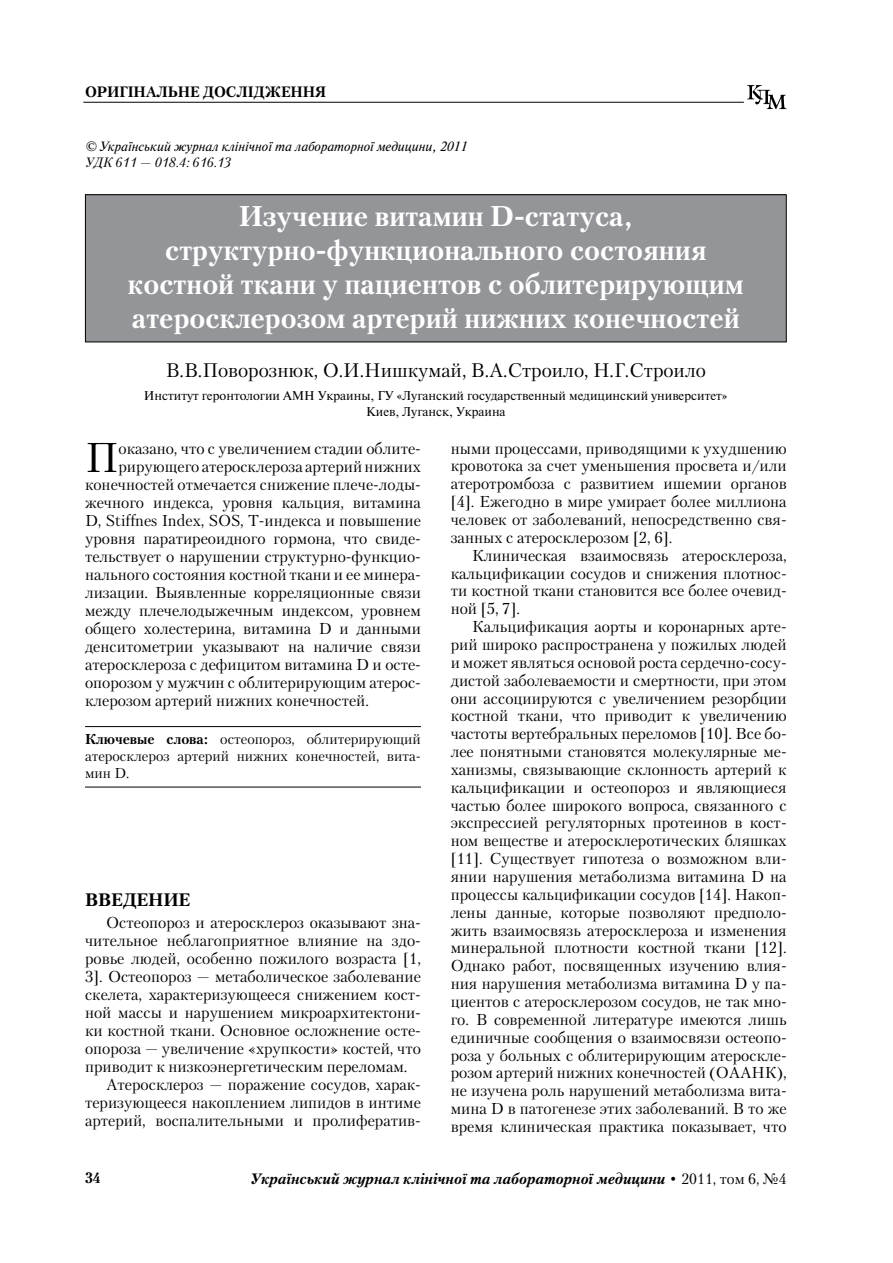
<style>
.page{position:relative;width:893px;height:1263px;background:#fff}
.page>*{position:absolute;margin:0;border:0;box-sizing:border-box;transform-origin:0 0}
.t1{font:41.4px "Petersburg C";color:#000}
.t2{font:700 28.5px/33.8px "Petersburg C";color:#fff;text-align:center}
.t3{font:19.5px "Petersburg C";color:#000}
.t4{font:700 18px "Petersburg C";color:#000}
.t5{font:15.75px/17.9px "Petersburg C";color:#000;text-align:justify}
.t6{font:italic 700 15px "Petersburg C";color:#000}
.t7{font:700 15px "Petersburg C";color:#000}
.t8{font:14.25px/17.1px "Petersburg C";color:#000;text-align:justify}
.t9{font:italic 13.5px "Newton C";color:#000}
.t10{font:italic 13.5px "Petersburg C";color:#000}
.t11{font:12.75px/15.3px "Newton C";color:#000;text-align:center}
.s1{font-weight:700}
.s2{font-weight:400;font-style:normal}
</style>
<div class="page">
<svg style="left:747px;top:85px;width:40px;height:24px"></svg>
<hr style="left:83px;top:102px;width:661px;height:1px;background:#000">
<div style="left:85px;top:195px;width:701px;height:147px;background:#939598"></div>
<div style="left:85px;top:194px;width:702px;height:148px;border:1px solid #000"></div>
<hr style="left:85px;top:726px;width:336px;height:1px;background:#000">
<hr style="left:85px;top:787px;width:336px;height:1px;background:#000">
<p class="t7" style="left:85px;top:83px;width:243px">ОРИГIНАЛЬНЕ ДОСЛIДЖЕННЯ</p>
<p class="t9" style="left:85px;top:139px;width:383px">© Український журнал клiнiчної та лабораторної медицини, 2011</p>
<p class="t10" style="left:85px;top:155px;width:148px">УДК 611 — 018.4: 616.13</p>
<h2 class="t2" style="left:128px;top:200px;width:617px">Изучение витамин D-статуса, структурно-функционального состояния костной ткани у пациентов с облитерирующим атеросклерозом артерий нижних конечностей</h2>
<p class="t3" style="left:166px;top:358px;width:542px">В.В.Поворознюк, О.И.Нишкумай, В.А.Строило, Н.Г.Строило</p>
<p class="t11" style="left:144px;top:388px;width:585px">Институт геронтологии АМН Украины, ГУ «Луганский государственный медицинский университет»<br>Киев, Луганск, Украина</p>
<h1 class="t1" style="left:85px;top:432px;width:35px">П</h1>
<p class="t5" style="left:119px;top:439px;width:304px">оказано, что с увеличением стадии облите-</p>
<p class="t5" style="left:451px;top:439px;width:337px">ными процессами, приводящими к ухудшению кровотока за счет уменьшения просвета и/или атеротромбоза с развитием ишемии органов [4]. Ежегодно в мире умирает более миллиона человек от заболеваний, непосредственно свя&shy;занных с атеросклерозом [2, 6].</p>
<p class="t5" style="left:451px;top:546px;width:337px;text-indent:21px">Клиническая взаимосвязь атеросклероза, кальцификации сосудов и снижения плотнос&shy;ти костной ткани становится все более очевид&shy;ной [5, 7].</p>
<p class="t5" style="left:451px;top:617px;width:337px;text-indent:21px">Кальцификация аорты и коронарных арте&shy;рий широко распространена у пожилых людей и может являться основой роста сердечно-сосу&shy;дистой заболеваемости и смертности, при этом они ассоциируются с увеличением резорбции костной ткани, что приводит к увеличению частоты вертебральных переломов [10]. Все бо&shy;лее понятными становятся молекулярные ме&shy;ханизмы, связывающие склонность артерий к кальцификации и остеопороз и являющиеся частью более широкого вопроса, связанного с экспрессией регуляторных протеинов в кост&shy;ном веществе и атеросклеротических бляшках [11]. Существует гипотеза о возможном вли&shy;янии нарушения метаболизма витамина D на процессы кальцификации сосудов [14]. Накоп&shy;лены данные, которые позволяют предполо&shy;жить взаимосвязь атеросклероза и изменения минеральной плотности костной ткани [12].<br>Однако работ, посвященных изучению влия&shy;ния нарушения метаболизма витамина D у па&shy;циентов с атеросклерозом сосудов, не так мно&shy;го. В современной литературе имеются лишь единичные сообщения о взаимосвязи остеопо&shy;роза у больных с облитерирующим атероскле&shy;розом артерий нижних конечностей (ОААНК), не изучена роль нарушений метаболизма вита&shy;мина D в патогенезе этих заболеваний. В то же время клиническая практика показывает, что</p>
<p class="t5" style="left:119px;top:457px;width:304px">рирующего атеросклероза артерий нижних</p>
<p class="t5" style="left:85px;top:475px;width:337px">конечностей отмечается снижение плече-лоды-</p>
<p class="t5" style="left:85px;top:493px;width:337px">жечного индекса, уровня кальция, витамина</p>
<p class="t5" style="left:85px;top:511px;width:337px">D, Stiffnes Index, SOS, Т-индекса и повышение</p>
<p class="t5" style="left:85px;top:529px;width:337px">уровня паратиреоидного гормона, что свиде-</p>
<p class="t5" style="left:85px;top:547px;width:337px">тельствует о нарушении структурно-функцио-</p>
<p class="t5" style="left:85px;top:565px;width:337px">нального состояния костной ткани и ее минера-</p>
<p class="t5" style="left:85px;top:583px;width:337px">лизации. Выявленные корреляционные связи</p>
<p class="t5" style="left:85px;top:601px;width:337px">между плечелодыжечным индексом, уровнем</p>
<p class="t5" style="left:85px;top:619px;width:337px">общего холестерина, витамина D и данными</p>
<p class="t5" style="left:85px;top:637px;width:337px">денситометрии указывают на наличие связи</p>
<p class="t5" style="left:85px;top:655px;width:337px">атеросклероза с дефицитом витамина D и осте-</p>
<p class="t5" style="left:85px;top:673px;width:337px">опорозом у мужчин с облитерирующим атерос-</p>
<p class="t5" style="left:85px;top:691px;width:285px">клерозом артерий нижних конечностей.</p>
<p class="t8" style="left:85px;top:730px;width:337px"><span class="s1">Ключевые слова:</span> остеопороз, облитерирующий атеросклероз артерий нижних конечностей, вита&shy;мин D.</p>
<p class="t4" style="left:85px;top:889px;width:28px">Введение</p>
<p class="t5" style="left:106px;top:914px;width:316px">Остеопороз и атеросклероз оказывают зна-</p>
<p class="t5" style="left:85px;top:932px;width:337px">чительное неблагоприятное влияние на здо-</p>
<p class="t5" style="left:85px;top:950px;width:337px">ровье людей, особенно пожилого возраста [1,</p>
<p class="t5" style="left:85px;top:968px;width:337px">3]. Остеопороз — метаболическое заболевание</p>
<p class="t5" style="left:85px;top:986px;width:337px">скелета, характеризующееся снижением кост-</p>
<p class="t5" style="left:85px;top:1004px;width:337px">ной массы и нарушением микроархитектони-</p>
<p class="t5" style="left:85px;top:1022px;width:337px">ки костной ткани. Основное осложнение осте-</p>
<p class="t5" style="left:85px;top:1040px;width:337px">опороза — увеличение «хрупкости» костей, что</p>
<p class="t5" style="left:85px;top:1058px;width:324px">приводит к низкоэнергетическим переломам.</p>
<p class="t5" style="left:106px;top:1076px;width:316px">Атеросклероз — поражение сосудов, харак-</p>
<p class="t5" style="left:85px;top:1094px;width:337px">теризующееся накоплением липидов в интиме</p>
<p class="t5" style="left:85px;top:1112px;width:337px">артерий, воспалительными и пролифератив-</p>
<p class="t7" style="left:85px;top:1169px;width:17px">34</p>
<p class="t6" style="left:250px;top:1170px;width:538px">Український журнал клiнiчної та лабораторної медицини <span class="s2">• 2011, том 6, №4</span></p>
</div>
